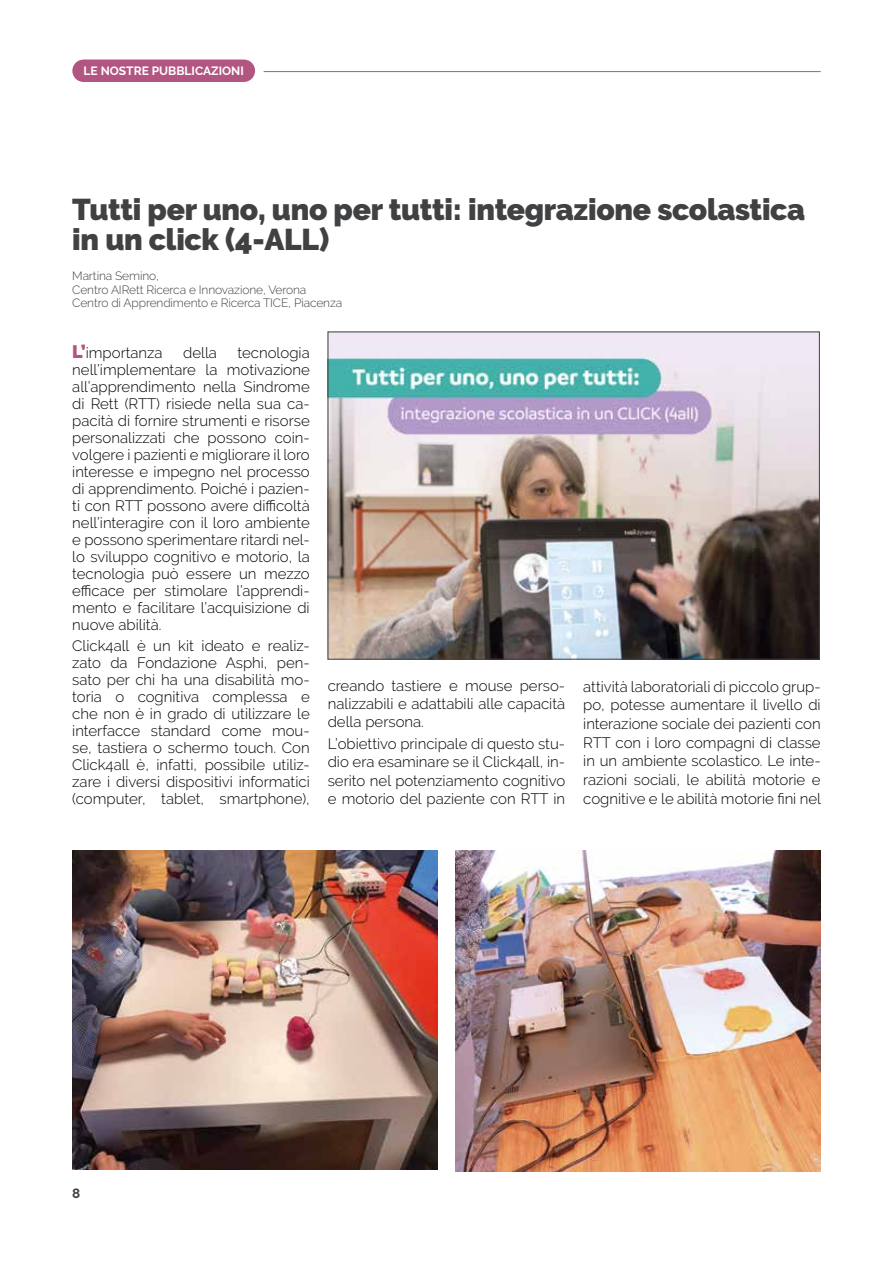
<style>
.page{position:relative;width:893px;height:1263px;background:#fff}
.page>*{position:absolute;margin:0;border:0;box-sizing:border-box;transform-origin:0 0}
.t1{font:900 30px/30px "Raleway";letter-spacing:-.01em;color:#404142}
.t2{font:300 15px/17px "Raleway";color:#000;text-align:justify}
.t3{font:700 13.5px "Raleway";color:#404142}
.t4{font:300 12px/13.5px "Raleway";letter-spacing:-.01em;color:#404142}
.t5{font:700 12px "Raleway";color:#fff}
.s1{font-weight:900;font-size:18px;color:#b25581}
</style>
<div class="page">
<img style="left:330px;top:334px;width:488px;height:323px">
<div style="left:328px;top:332px;width:492px;height:327px;border:1px solid #404142"></div>
<img style="left:72px;top:850px;width:366px;height:319px">
<img style="left:455px;top:850px;width:366px;height:321px">
<hr style="left:264px;top:71px;width:557px;height:1px;background:#b25581">
<div style="left:84px;top:60px;width:160px;height:22px;background:#b25581"></div>
<p class="t5" style="left:84px;top:64px;width:162px">LE NOSTRE PUBBLICAZIONI</p>
<h1 class="t1" style="left:72px;top:194px;width:734px">Tutti per uno, uno per tutti: integrazione scolastica in un click (4-ALL)</h1>
<p class="t4" style="left:72px;top:269px;width:271px">Martina Semino,<br>Centro AIRett Ricerca e Innovazione, Verona<br>Centro di Apprendimento e Ricerca TICE, Piacenza</p>
<p class="t2" style="left:72px;top:344px;width:92px"><span class="s1">L’</span>importanza</p>
<p class="t2" style="left:183px;top:344px;width:35px">della</p>
<p class="t2" style="left:72px;top:344px;width:239px;text-indent:165px">tecnologia nell’implementare la motivazione all’apprendimento nella Sindrome di Rett (RTT) risiede nella sua ca&shy;pacità di fornire strumenti e risorse personalizzati che possono coin&shy;volgere i pazienti e migliorare il loro interesse e impegno nel processo di apprendimento. Poiché i pazien&shy;ti con RTT possono avere difficoltà nell’interagire con il loro ambiente e possono sperimentare ritardi nel&shy;lo sviluppo cognitivo e motorio, la tecnologia può essere un mezzo efficace per stimolare l’apprendi&shy;mento e facilitare l’acquisizione di nuove abilità.</p>
<p class="t2" style="left:72px;top:637px;width:239px">Click4all è un kit ideato e realiz&shy;zato da Fondazione Asphi, pen&shy;sato per chi ha una disabilità mo&shy;toria o cognitiva complessa e che non è in grado di utilizzare le interfacce standard come mou&shy;se, tastiera o schermo touch. Con Click4all è, infatti, possibile utiliz&shy;zare i diversi dispositivi informatici (computer, tablet, smartphone),</p>
<p class="t2" style="left:328px;top:676px;width:239px;line-height:18.1px">creando tastiere e mouse perso&shy;nalizzabili e adattabili alle capacità della persona.</p>
<p class="t2" style="left:328px;top:735px;width:239px;line-height:18.1px">L’obiettivo principale di questo stu&shy;dio era esaminare se il Click4all, in&shy;serito nel potenziamento cognitivo e motorio del paziente con RTT in</p>
<p class="t2" style="left:583px;top:677px;width:239px;line-height:18.8px">attività laboratoriali di piccolo grup&shy;po, potesse aumentare il livello di interazione sociale dei pazienti con RTT con i loro compagni di classe in un ambiente scolastico. Le inte&shy;razioni sociali, le abilità motorie e cognitive e le abilità motorie fini nel</p>
<p class="t3" style="left:72px;top:1185px;width:10px">8</p>
</div>
